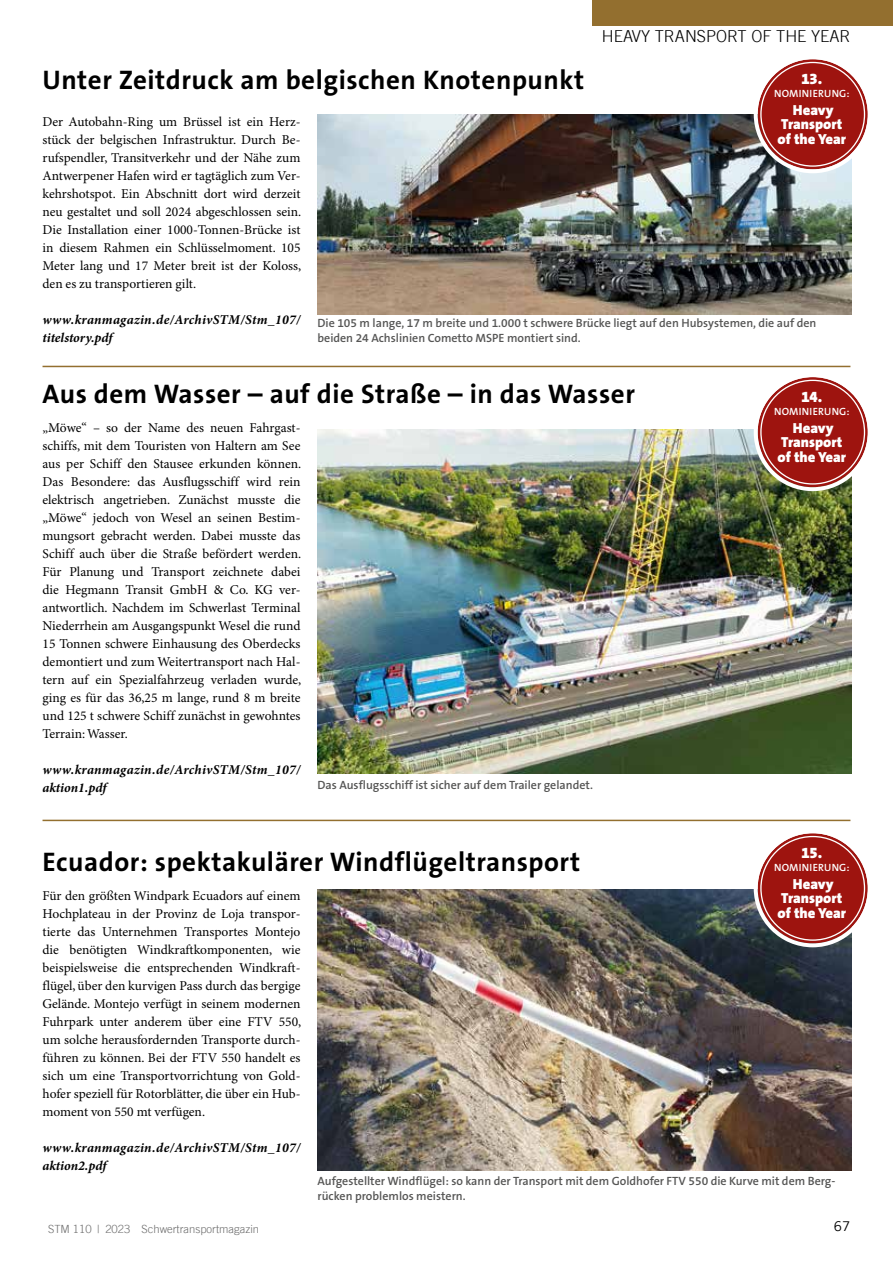
<style>
.page{position:relative;width:893px;height:1263px;background:#fff}
.page>*{position:absolute;margin:0;border:0;box-sizing:border-box;transform-origin:0 0}
.t1{font:700 27px "The Sans B W7";letter-spacing:.02em;color:#000}
.t2{font:300 16.5px "Trade Gothic LT";color:#000}
.t3{font:900 15px "The Sans B W9";color:#fff}
.t4{font:900 14.7px/14.7px "The Sans B W9";color:#fff;text-align:center}
.t5{font:13.5px/18px "Minion Pro";color:#000;text-align:justify}
.t6{font:italic 700 13.5px/18px "Minion Pro";letter-spacing:.02em;color:#000}
.t7{font:13.5px "Trade Gothic LT";color:#000}
.t8{font:600 12px/15px "The Sans B W6";color:#565655}
.t9{font:300 11.25px "Trade Gothic LT";color:#6e6e6e}
.t10{font:600 10.5px "The Sans B W6";letter-spacing:.015em;color:#fff}
</style>
<div class="page">
<div style="left:592px;top:0;width:301px;height:26px;background:#936f2f"></div>
<img style="left:317px;top:115px;width:535px;height:199px">
<div style="left:758px;top:59px;width:110px;height:110px;background:#9e140f;border-radius:50%"></div>
<div style="left:754px;top:55px;width:118px;height:118px;border:4px solid #fff;border-radius:50%"></div>
<hr style="left:43px;top:366px;width:807px;height:1px;background:#936f2f">
<img style="left:317px;top:430px;width:535px;height:343px">
<div style="left:758px;top:377px;width:110px;height:110px;background:#9e140f;border-radius:50%"></div>
<div style="left:754px;top:373px;width:118px;height:118px;border:4px solid #fff;border-radius:50%"></div>
<hr style="left:43px;top:820px;width:807px;height:1px;background:#936f2f">
<img style="left:317px;top:889px;width:535px;height:281px">
<div style="left:758px;top:833px;width:110px;height:110px;background:#9e140f;border-radius:50%"></div>
<div style="left:754px;top:829px;width:118px;height:118px;border:4px solid #fff;border-radius:50%"></div>
<p class="t2" style="left:602px;top:26px;width:250px">HEAVY TRANSPORT OF THE YEAR</p>
<h1 class="t1" style="left:43px;top:63px;width:543px">Unter Zeitdruck am belgischen Knotenpunkt</h1>
<p class="t5" style="left:43px;top:113px;width:260px">Der Autobahn-Ring um Brüssel ist ein Herz&shy;stück der belgischen Infrastruktur. Durch Be&shy;rufspendler, Transitverkehr und der Nähe zum Antwerpener Hafen wird er tagtäglich zum Ver&shy;kehrshotspot. Ein Abschnitt dort wird derzeit neu gestaltet und soll 2024 abgeschlossen sein.<br>Die Installation einer 1000-Tonnen-Brücke ist in diesem Rahmen ein Schlüsselmoment. 105<br>Meter lang und 17 Meter breit ist der Koloss, den es zu transportieren gilt.</p>
<p class="t6" style="left:43px;top:310px;width:260px">www.kranmagazin.de/ArchivSTM/Stm_107/ titelstory.pdf</p>
<p class="t3" style="left:801px;top:69px;width:22px">13.</p>
<p class="t10" style="left:774px;top:87px;width:77px">NOMINIERUNG:</p>
<p class="t4" style="left:778px;top:103px;width:70px">Heavy<br>Transport of the Year</p>
<p class="t8" style="left:317px;top:316px;width:500px">Die 105 m lange, 17 m breite und 1.000 t schwere Brücke liegt auf den Hubsystemen, die auf den beiden 24 Achslinien Cometto MSPE montiert sind.</p>
<h1 class="t1" style="left:43px;top:376px;width:594px">Aus dem Wasser – auf die Straße – in das Wasser</h1>
<p class="t5" style="left:43px;top:419px;width:260px">„Möwe“ – so der Name des neuen Fahrgast&shy;schiffs, mit dem Touristen von Haltern am See aus per Schiff den Stausee erkunden können.<br>Das Besondere: das Ausflugsschiff wird rein elektrisch angetrieben. Zunächst musste die „Möwe“ jedoch von Wesel an seinen Bestim&shy;mungsort gebracht werden. Dabei musste das Schiff auch über die Straße befördert werden.<br>Für Planung und Transport zeichnete dabei die Hegmann Transit GmbH &amp; Co. KG ver&shy;antwortlich. Nachdem im Schwerlast Terminal Niederrhein am Ausgangspunkt Wesel die rund 15 Tonnen schwere Einhausung des Oberdecks demontiert und zum Weitertransport nach Hal&shy;tern auf ein Spezialfahrzeug verladen wurde, ging es für das 36,25 m lange, rund 8 m breite und 125 t schwere Schiff zunächst in gewohntes Terrain: Wasser.</p>
<p class="t6" style="left:43px;top:760px;width:260px">www.kranmagazin.de/ArchivSTM/Stm_107/ aktion1.pdf</p>
<p class="t8" style="left:317px;top:778px;width:277px">Das Ausflugsschiff ist sicher auf dem Trailer gelandet.</p>
<h1 class="t1" style="left:43px;top:844px;width:539px">Ecuador: spektakulärer Windflügeltransport</h1>
<p class="t5" style="left:43px;top:887px;width:260px">Für den größten Windpark Ecuadors auf einem Hochplateau in der Provinz de Loja transpor&shy;tierte das Unternehmen Transportes Montejo die benötigten Windkraftkomponenten, wie beispielsweise die entsprechenden Windkraft&shy;flügel, über den kurvigen Pass durch das bergige Gelände. Montejo verfügt in seinem modernen Fuhrpark unter anderem über eine FTV 550, um solche herausfordernden Transporte durch&shy;führen zu können. Bei der FTV 550 handelt es sich um eine Transportvorrichtung von Gold&shy;hofer speziell für Rotorblätter, die über ein Hub&shy;moment von 550 mt verfügen.</p>
<p class="t6" style="left:43px;top:1138px;width:260px">www.kranmagazin.de/ArchivSTM/Stm_107/ aktion2.pdf</p>
<p class="t3" style="left:801px;top:387px;width:22px">14.</p>
<p class="t10" style="left:774px;top:405px;width:77px">NOMINIERUNG:</p>
<p class="t4" style="left:778px;top:420px;width:70px">Heavy<br>Transport of the Year</p>
<p class="t3" style="left:801px;top:843px;width:22px">15.</p>
<p class="t10" style="left:774px;top:861px;width:77px">NOMINIERUNG:</p>
<p class="t4" style="left:778px;top:877px;width:70px">Heavy<br>Transport of the Year</p>
<p class="t8" style="left:317px;top:1173px;width:519px">Aufgestellter Windflügel: so kann der Transport mit dem Goldhofer FTV 550 die Kurve mit dem Berg&shy;rücken problemlos meistern.</p>
<p class="t9" style="left:48px;top:1222px;width:212px">STM 110 | 2023 Schwertransportmagazin</p>
<p class="t7" style="left:834px;top:1218px;width:18px">67</p>
</div>
